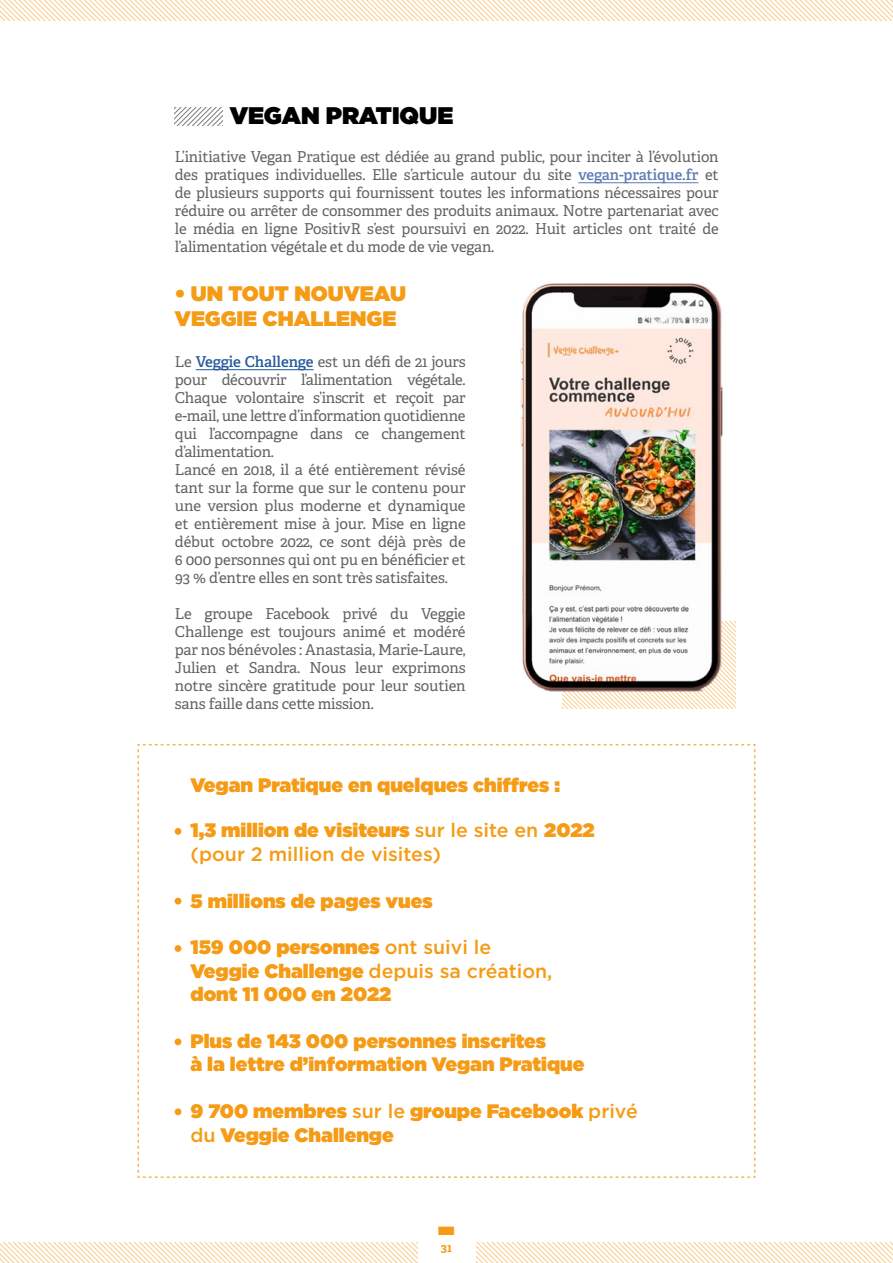
<style>
.page{position:relative;width:893px;height:1263px;background:#fff}
.page>*{position:absolute;margin:0;border:0;box-sizing:border-box;transform-origin:0 0}
.t1{font:900 45px "Gotham";color:#f59b15}
.t2{font:900 24px "Gotham";color:#000}
.t3{font:900 21px/25.2px "Gotham";color:#f59b15}
.t4{font:900 19.5px/23.4px "Gotham";color:#f59b15}
.t5{font:500 19.5px/23.4px "Gotham";color:#f59b15}
.t6{font:15px/18px "Adelle";letter-spacing:-.015em;color:#646363;text-align:justify}
.t7{font:700 12px "Adelle";color:#f59b15}
.s1{font-weight:600;color:#607cb4}
.s2{font-weight:600;color:#275b9b}
.s3{font-weight:900}
.s4{font-weight:500}
</style>
<div class="page">
<svg style="left:0;top:0;width:893px;height:21px"></svg>
<svg style="left:0;top:1243px;width:893px;height:20px"></svg>
<div style="left:418px;top:1218px;width:57px;height:44px;background:#fff"></div>
<svg style="left:174px;top:108px;width:48px;height:18px"></svg>
<hr style="left:578px;top:182px;width:120px;height:1px;background:#607cb4">
<hr style="left:196px;top:369px;width:118px;height:1px;background:#275b9b">
<img style="left:520px;top:283px;width:216px;height:426px">
<svg style="left:137px;top:744px;width:618px;height:434px"></svg>
<div style="left:175px;top:945px;width:6px;height:7px;background:#f59b15;border-radius:50%"></div>
<div style="left:175px;top:1038px;width:6px;height:7px;background:#f59b15;border-radius:50%"></div>
<div style="left:175px;top:1108px;width:6px;height:7px;background:#f59b15;border-radius:50%"></div>
<h2 class="t2" style="left:230px;top:98px;width:225px">VEGAN PRATIQUE</h2>
<p class="t6" style="left:175px;top:148px;width:545px">L’initiative Vegan Pratique est dédiée au grand public, pour inciter à l’évolution des pratiques individuelles. Elle s’articule autour du site <span class="s1">vegan-pratique.fr</span> et de plusieurs supports qui fournissent toutes les informations nécessaires pour réduire ou arrêter de consommer des produits animaux. Notre partenariat avec le média en ligne PositivR s’est poursuivi en 2022. Huit articles ont traité de l’alimentation végétale et du mode de vie vegan.</p>
<h3 class="t3" style="left:175px;top:280px;width:233px">• UN TOUT NOUVEAU<br>VEGGIE CHALLENGE</h3>
<p class="t6" style="left:175px;top:353px;width:292px;text-align:left">Le <span class="s2">Veggie Challenge</span> est un défi de 21 jours pour découvrir l’alimentation végétale.<br>Chaque volontaire s’inscrit et reçoit par e-mail, une lettre d’information quotidienne qui l’accompagne dans ce changement d’alimentation.<br>Lancé en 2018, il a été entièrement révisé tant sur la forme que sur le contenu pour une version plus moderne et dynamique et entièrement mise à jour. Mise en ligne début octobre 2022, ce sont déjà près de 6 000 personnes qui ont pu en bénéficier et 93 % d’entre elles en sont très satisfaites.</p>
<p class="t6" style="left:175px;top:605px;width:292px">Le groupe Facebook privé du Veggie Challenge est toujours animé et modéré par nos bénévoles : Anastasia, Marie-Laure, Julien et Sandra. Nous leur exprimons notre sincère gratitude pour leur soutien sans faille dans cette mission.</p>
<h3 class="t4" style="left:190px;top:773px;width:371px">Vegan Pratique en quelques chiffres :</h3>
<h3 class="t5" style="left:190px;top:818px;width:406px"><span class="s3">1,3 million de visiteurs</span> sur le site en <span class="s3">2022 </span>(pour 2 million de visites)</h3>
<h3 class="t4" style="left:190px;top:889px;width:244px">5 millions de pages vues</h3>
<h3 class="t4" style="left:190px;top:935px;width:364px">159 000 personnes <span class="s4">ont suivi le<br></span>Veggie Challenge <span class="s4">depuis sa création, </span>dont 11 000 en 2022</h3>
<h3 class="t4" style="left:190px;top:1029px;width:395px">Plus de 143 000 personnes inscrites<br>à la lettre d’information Vegan Pratique</h3>
<h3 class="t4" style="left:190px;top:1099px;width:449px">9 700 membres <span class="s4">sur le</span> groupe Facebook <span class="s4">privé du</span> Veggie Challenge</h3>
<h1 class="t1" style="left:437px;top:1197px;width:20px">-</h1>
<p class="t7" style="left:441px;top:1240px;width:13px">31</p>
</div>
